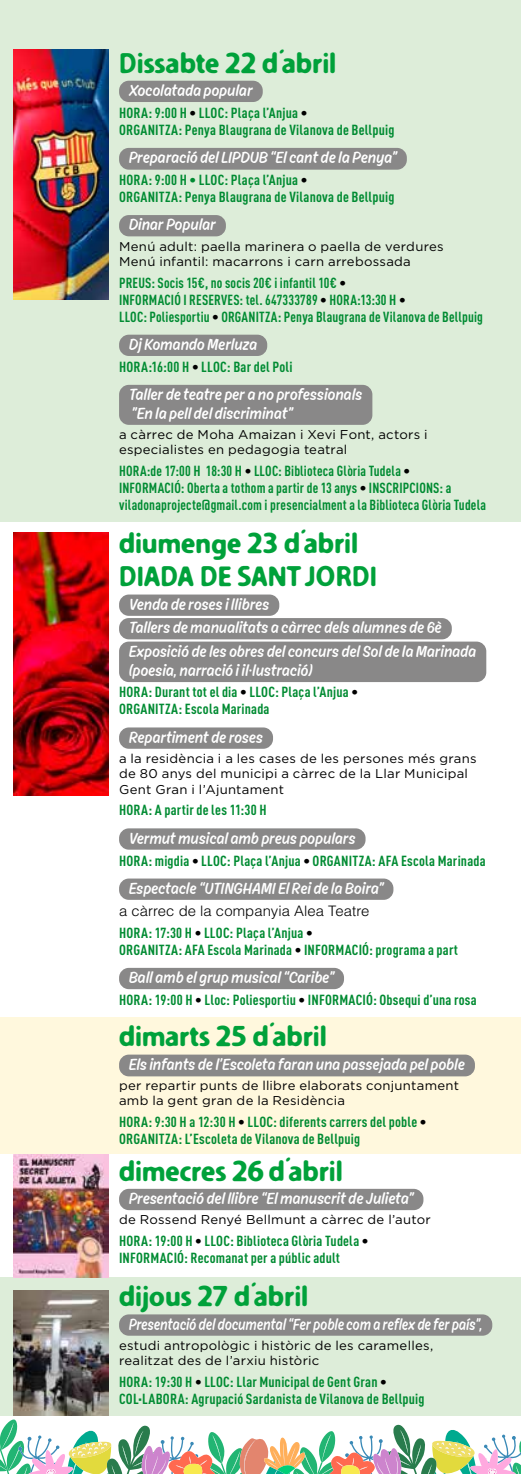
<style>
.page{position:relative;width:521px;height:1474px;background:#fff}
.page>*{position:absolute;margin:0;border:0;box-sizing:border-box;transform-origin:0 0}
.t1{font:700 28.7px/33.8px "Carson Blur";letter-spacing:.01em;color:#00a13a}
.t2{font:100 16.97px/23.4px "Ahkio W00";letter-spacing:.01em;color:#fff}
.t3{font:100 16.97px "Ahkio W00";letter-spacing:.01em;color:#fff;scale:.93 1}
.t4{font:700 14.53px/17px "DIN Cond";letter-spacing:.015em;color:#008b32}
.t5{font:300 14.35px "Helvetica LT Std";letter-spacing:.005em;color:#000}
.t6{font:12.78px/15.2px "Gotham";letter-spacing:.02em;color:#000}
.s1{color:#000}
</style>
<div class="page">
<div style="left:0;top:1277px;width:521px;height:196px;background:#ddedd9"></div>
<img style="left:13px;top:1153px;width:95px;height:123px">
<img style="left:13px;top:1290px;width:95px;height:125px">
<div style="left:0;top:1415px;width:521px;height:58px;background:#fff"></div>
<svg style="left:0;top:1419px;width:521px;height:55px"></svg>
<div style="left:0;top:0;width:521px;height:521px;background:#ddedd9"></div>
<div style="left:0;top:1017px;width:521px;height:136px;background:#fff8dd"></div>
<div style="left:119px;top:81px;width:144px;height:21px;background:#898888;border-radius:10px"></div>
<div style="left:119px;top:148px;width:288px;height:22px;background:#898888;border-radius:10px"></div>
<div style="left:119px;top:215px;width:107px;height:21px;background:#898888;border-radius:10px"></div>
<div style="left:119px;top:335px;width:148px;height:21px;background:#898888;border-radius:10px"></div>
<div style="left:119px;top:385px;width:253px;height:40px;background:#898888;border-radius:10px"></div>
<div style="left:119px;top:594px;width:160px;height:22px;background:#898888;border-radius:10px"></div>
<div style="left:119px;top:618px;width:333px;height:21px;background:#898888;border-radius:10px"></div>
<div style="left:119px;top:641px;width:367px;height:41px;background:#898888;border-radius:10px"></div>
<div style="left:119px;top:727px;width:154px;height:21px;background:#898888;border-radius:10px"></div>
<div style="left:119px;top:828px;width:246px;height:21px;background:#898888;border-radius:10px"></div>
<div style="left:119px;top:878px;width:274px;height:21px;background:#898888;border-radius:10px"></div>
<div style="left:119px;top:967px;width:225px;height:22px;background:#898888;border-radius:10px"></div>
<div style="left:119px;top:1054px;width:356px;height:22px;background:#898888;border-radius:10px"></div>
<div style="left:119px;top:1188px;width:304px;height:22px;background:#898888;border-radius:10px"></div>
<div style="left:119px;top:1314px;width:373px;height:21px;background:#898888;border-radius:10px"></div>
<img style="left:13px;top:50px;width:95px;height:249px">
<img style="left:13px;top:532px;width:95px;height:263px">
<h1 class="t1" style="left:119px;top:46px;width:218px">Dissabte 22 d’abril</h1>
<p class="t2" style="left:129px;top:78px;width:125px">Xocolatada popular</p>
<p class="t4" style="left:119px;top:104px;width:277px">HORA: 9:00 H <span class="s1">•</span> LLOC: Plaça l’Anjua <span class="s1">•<br></span>ORGANITZA: Penya Blaugrana de Vilanova de Bellpuig</p>
<p class="t2" style="left:129px;top:146px;width:269px">Preparació del LIPDUB “El cant de la Penya”</p>
<p class="t4" style="left:119px;top:171px;width:277px">HORA: 9:00 H • LLOC: Plaça l’Anjua <span class="s1">•<br></span>ORGANITZA: Penya Blaugrana de Vilanova de Bellpuig</p>
<p class="t2" style="left:129px;top:213px;width:88px">Dinar Popular</p>
<p class="t6" style="left:119px;top:238px;width:326px">Menú adult: paella marinera o paella de verdures<br>Menú infantil: macarrons i carn arrebossada</p>
<p class="t4" style="left:119px;top:273px;width:365px">PREUS: Socis 15€, no socis 20€ i infantil 10€ <span class="s1">•<br></span>INFORMACIÓ I RESERVES: tel. 647333789 <span class="s1">•</span> HORA:13:30 H <span class="s1">•<br></span>LLOC: Poliesportiu <span class="s1">•</span> ORGANITZA: Penya Blaugrana de Vilanova de Bellpuig</p>
<p class="t2" style="left:129px;top:332px;width:130px">Dj Komando Merluza</p>
<p class="t4" style="left:119px;top:358px;width:175px">HORA:16:00 H <span class="s1">•</span> LLOC: Bar del Poli</p>
<p class="t2" style="left:129px;top:385px;width:235px;line-height:18.7px">Taller de teatre per a no professionals ”En la pell del discriminat”</p>
<p class="t6" style="left:119px;top:426px;width:310px">a càrrec de Moha Amaizan i Xevi Font, actors i especialistes en pedagogia teatral</p>
<p class="t4" style="left:119px;top:462px;width:368px">HORA:de 17:00 H 18:30 H <span class="s1">•</span> LLOC: Biblioteca Glòria Tudela <span class="s1">•<br></span>INFORMACIÓ: Oberta a tothom a partir de 13 anys <span class="s1">•</span> INSCRIPCIONS: a viladonaprojecte@gmail.com i presencialment a la Biblioteca Glòria Tudela</p>
<h1 class="t1" style="left:119px;top:526px;width:260px">diumenge 23 d’abril<br>DIADA DE SANT JORDI</h1>
<p class="t2" style="left:129px;top:592px;width:349px">Venda de roses i llibres<br>Tallers de manualitats a càrrec dels alumnes de 6è<br>Exposició de les obres del concurs del Sol de la Marinada</p>
<p class="t2" style="left:129px;top:658px;width:185px">(poesia, narració i il·lustració)</p>
<p class="t4" style="left:119px;top:683px;width:240px">HORA: Durant tot el dia <span class="s1">•</span> LLOC: Plaça l’Anjua <span class="s1">•<br></span>ORGANITZA: Escola Marinada</p>
<p class="t2" style="left:129px;top:725px;width:136px">Repartiment de roses</p>
<p class="t6" style="left:119px;top:750px;width:359px">a la residència i a les cases de les persones més grans de 80 anys del municipi a càrrec de la Llar Municipal<br>Gent Gran i l’Ajuntament</p>
<p class="t4" style="left:119px;top:801px;width:149px">HORA: A partir de les 11:30 H</p>
<p class="t2" style="left:129px;top:826px;width:228px">Vermut musical amb preus populars</p>
<p class="t4" style="left:119px;top:851px;width:368px">HORA: migdia <span class="s1">•</span> LLOC: Plaça l’Anjua <span class="s1">•</span> ORGANITZA: AFA Escola Marinada</p>
<p class="t2" style="left:129px;top:876px;width:256px">Espectacle “UTINGHAMI El Rei de la Boira”</p>
<p class="t5" style="left:119px;top:902px;width:252px">a càrrec de la companyia Alea Teatre</p>
<p class="t4" style="left:119px;top:923px;width:340px">HORA: 17:30 H <span class="s1">•</span> LLOC: Plaça l’Anjua <span class="s1">•<br></span>ORGANITZA: AFA Escola Marinada <span class="s1">•</span> INFORMACIÓ: programa a part</p>
<p class="t2" style="left:129px;top:965px;width:207px">Ball amb el grup musical “Caribe”</p>
<p class="t4" style="left:119px;top:990px;width:359px">HORA: 19:00 H <span class="s1">•</span> Lloc: Poliesportiu <span class="s1">•</span> INFORMACIÓ: Obsequi d’una rosa</p>
<h1 class="t1" style="left:119px;top:1019px;width:209px">dimarts 25 d’abril</h1>
<p class="t2" style="left:129px;top:1052px;width:337px">Els infants de l’Escoleta faran una passejada pel poble</p>
<p class="t6" style="left:119px;top:1077px;width:341px">per repartir punts de llibre elaborats conjuntament amb la gent gran de la Residència</p>
<p class="t4" style="left:119px;top:1113px;width:309px">HORA: 9:30 H a 12:30 H <span class="s1">•</span> LLOC: diferents carrers del poble <span class="s1">•<br></span>ORGANITZA: L’Escoleta de Vilanova de Bellpuig</p>
<h1 class="t1" style="left:119px;top:1153px;width:225px">dimecres 26 d’abril</h1>
<p class="t2" style="left:129px;top:1186px;width:286px">Presentació del llibre “El manuscrit de Julieta”</p>
<p class="t6" style="left:119px;top:1211px;width:313px">de Rossend Renyé Bellmunt a càrrec de l’autor</p>
<p class="t4" style="left:119px;top:1231px;width:251px">HORA: 19:00 H <span class="s1">•</span> LLOC: Biblioteca Glòria Tudela <span class="s1">•<br></span>INFORMACIÓ: Recomanat per a públic adult</p>
<h1 class="t1" style="left:119px;top:1279px;width:190px">dijous 27 d’abril</h1>
<p class="t3" style="left:129px;top:1314px;width:381px">Presentació del documental “Fer poble com a reflex de fer país”,</p>
<p class="t6" style="left:119px;top:1337px;width:316px">estudi antropològic i històric de les caramelles, realitzat des de l’arxiu històric</p>
<p class="t4" style="left:119px;top:1372px;width:307px">HORA: 19:30 H <span class="s1">•</span> LLOC: Llar Municipal de Gent Gran <span class="s1">•<br></span>COL·LABORA: Agrupació Sardanista de Vilanova de Bellpuig</p>
</div>
